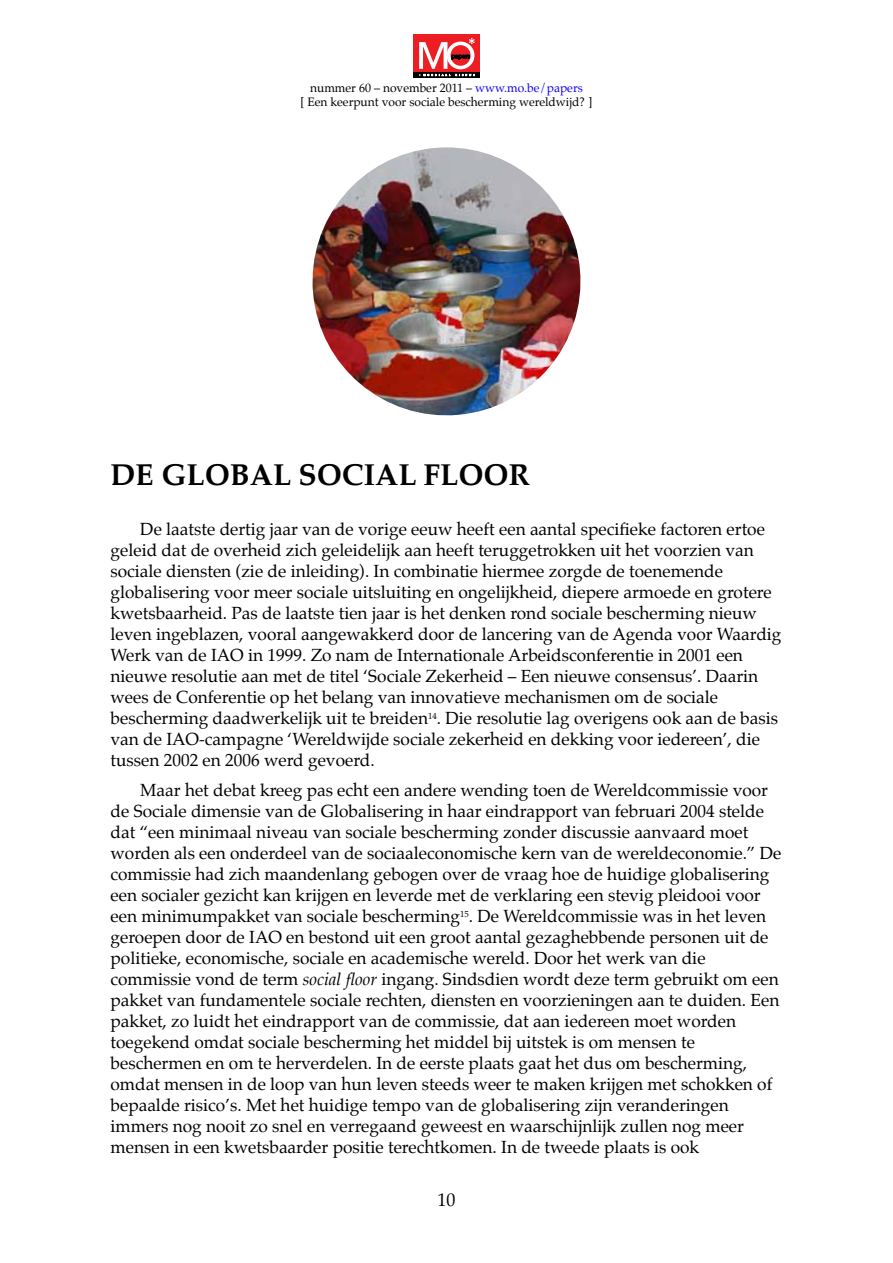
<style>
.page{position:relative;width:893px;height:1263px;background:#fff}
.page>*{position:absolute;margin:0;border:0;box-sizing:border-box;transform-origin:0 0}
.t1{font:700 30px "Palatino";color:#000}
.t2{font:18px "Palatino";color:#000}
.t3{font:17.25px/21px "Palatino";color:#000}
.t4{font:12px/14.4px "Palatino";color:#000;text-align:center}
.s1{color:#1000fa}
.s2{font-style:italic}
</style>
<div class="page">
<div style="left:413px;top:34px;width:67px;height:44px;background:#ed1d24"></div>
<svg style="left:414px;top:72px;width:66px;height:6px"></svg>
<svg style="left:419px;top:38px;width:56px;height:38px"></svg>
<img style="left:312px;top:147px;width:269px;height:269px">
<p class="t4" style="left:300px;top:82px;width:294px">nummer 60 – november 2011 – <span class="s1">www.mo.be/papers<br></span>[ Een keerpunt voor sociale bescherming wereldwijd? ]</p>
<h1 class="t1" style="left:111px;top:456px;width:209px">DE GLOBAL SOCIAL</h1>
<h1 class="t1" style="left:424px;top:456px;width:40px">FLOOR</h1>
<p class="t3" style="left:111px;top:520px;width:672px;text-indent:30px">De laatste dertig jaar van de vorige eeuw heeft een aantal specifieke factoren ertoe geleid dat de overheid zich geleidelijk aan heeft teruggetrokken uit het voorzien van sociale diensten (zie de inleiding). In combinatie hiermee zorgde de toenemende globalisering voor meer sociale uitsluiting en ongelijkheid, diepere armoede en grotere kwetsbaarheid. Pas de laatste tien jaar is het denken rond sociale bescherming nieuw leven ingeblazen, vooral aangewakkerd door de lancering van de Agenda voor Waardig Werk van de IAO in 1999. Zo nam de Internationale Arbeidsconferentie in 2001 een nieuwe resolutie aan met de titel ‘Sociale Zekerheid – Een nieuwe consensus’. Daarin wees de Conferentie op het belang van innovatieve mechanismen om de sociale bescherming daadwerkelijk uit te breiden<sup>14</sup>. Die resolutie lag overigens ook aan de basis van de IAO-campagne ‘Wereldwijde sociale zekerheid en dekking voor iedereen’, die tussen 2002 en 2006 werd gevoerd.</p>
<p class="t3" style="left:111px;top:781px;width:672px;text-indent:30px">Maar het debat kreeg pas echt een andere wending toen de Wereldcommissie voor de Sociale dimensie van de Globalisering in haar eindrapport van februari 2004 stelde dat “een minimaal niveau van sociale bescherming zonder discussie aanvaard moet worden als een onderdeel van de sociaaleconomische kern van de wereldeconomie.” De commissie had zich maandenlang gebogen over de vraag hoe de huidige globalisering een socialer gezicht kan krijgen en leverde met de verklaring een stevig pleidooi voor een minimumpakket van sociale bescherming<sup>15</sup>. De Wereldcommissie was in het leven geroepen door de IAO en bestond uit een groot aantal gezaghebbende personen uit de politieke, economische, sociale en academische wereld. Door het werk van die commissie vond de term <span class="s2">social floor</span> ingang. Sindsdien wordt deze term gebruikt om een pakket van fundamentele sociale rechten, diensten en voorzieningen aan te duiden. Een pakket, zo luidt het eindrapport van de commissie, dat aan iedereen moet worden toegekend omdat sociale bescherming het middel bij uitstek is om mensen te beschermen en om te herverdelen. In de eerste plaats gaat het dus om bescherming, omdat mensen in de loop van hun leven steeds weer te maken krijgen met schokken of bepaalde risico’s. Met het huidige tempo van de globalisering zijn veranderingen immers nog nooit zo snel en verregaand geweest en waarschijnlijk zullen nog meer mensen in een kwetsbaarder positie terechtkomen. In de tweede plaats is ook</p>
<p class="t2" style="left:437px;top:1187px;width:19px">10</p>
</div>
